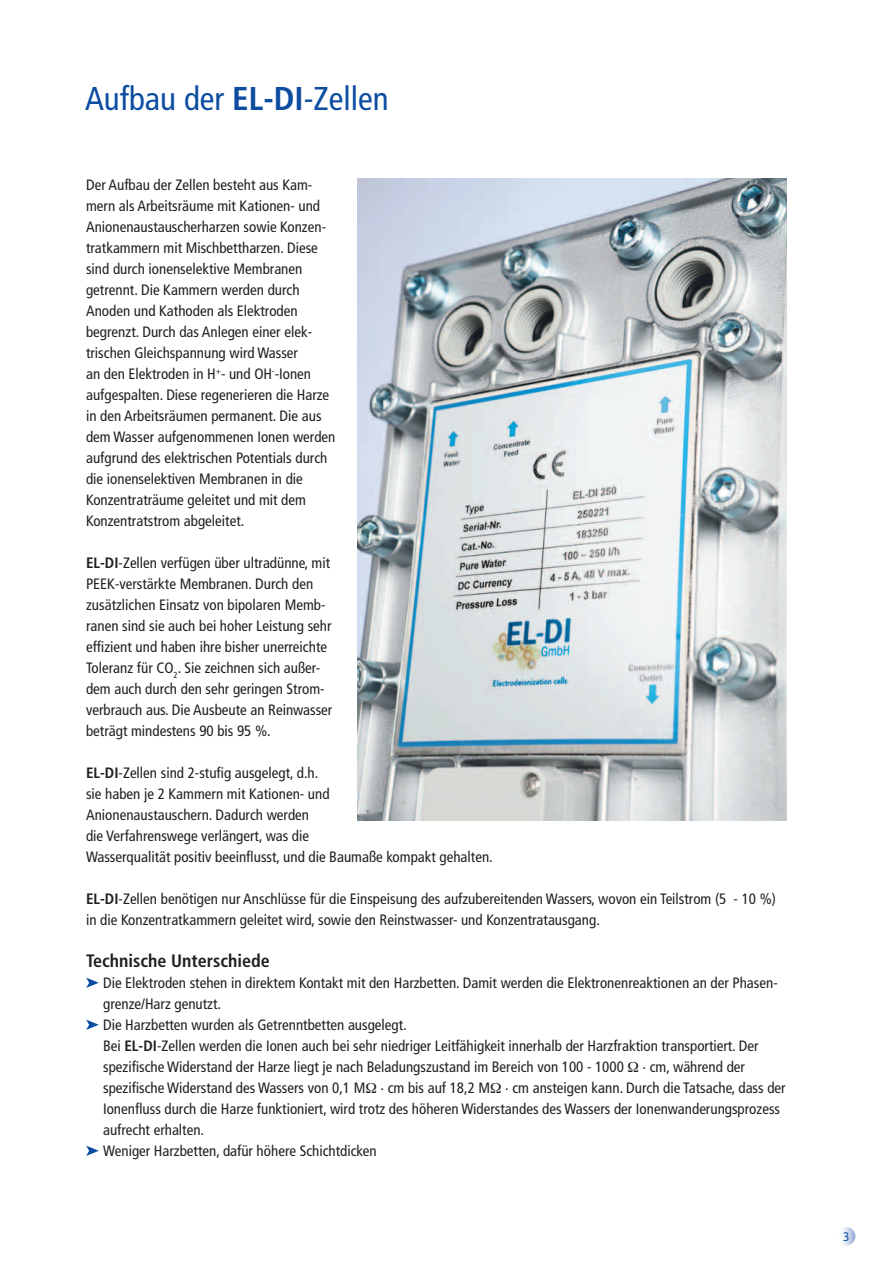
<style>
.page{position:relative;width:893px;height:1263px;background:#fff}
.page>*{position:absolute;margin:0;border:0;box-sizing:border-box;transform-origin:0 0}
.t1{font:condensed 33px "Frutiger";color:#0d4da1}
.t2{font:700 condensed 18px "Frutiger";color:#231f20}
.t3{font:condensed 15px/21px "Frutiger";color:#231f20}
.t4{font:13.5px "Officina Serif";color:#0d4da1}
.s1{font-weight:700}
</style>
<div class="page">
<svg style="left:837px;top:1227px;width:18px;height:18px"></svg>
<img style="left:357px;top:179px;width:430px;height:642px">
<svg style="left:86px;top:977px;width:13px;height:11px"></svg>
<svg style="left:86px;top:1019px;width:13px;height:11px"></svg>
<svg style="left:86px;top:1145px;width:13px;height:11px"></svg>
<h1 class="t1" style="left:85px;top:79px;width:305px">Aufbau der <span class="s1">EL-DI</span>-Zellen</h1>
<p class="t3" style="left:86px;top:174px;width:251px">Der Aufbau der Zellen besteht aus Kam&shy;mern als Arbeitsräume mit Kationen- und Anionenaustauscherharzen sowie Konzen&shy;tratkammern mit Mischbettharzen. Diese sind durch ionenselektive Membranen getrennt. Die Kammern werden durch Anoden und Kathoden als Elektroden begrenzt. Durch das Anlegen einer elek&shy;trischen Gleichspannung wird Wasser<br>an den Elektroden in H<sup>+</sup>- und OH<sup>-</sup>-Ionen aufgespalten. Diese regenerieren die Harze in den Arbeitsräumen permanent. Die aus dem Wasser aufgenommenen Ionen werden aufgrund des elektrischen Potentials durch die ionenselektiven Membranen in die Konzentraträume geleitet und mit dem Konzentratstrom abgeleitet.</p>
<p class="t3" style="left:86px;top:552px;width:248px"><span class="s1">EL-DI</span>-Zellen verfügen über ultradünne, mit PEEK-verstärkte Membranen. Durch den zusätzlichen Einsatz von bipolaren Memb&shy;ranen sind sie auch bei hoher Leistung sehr effizient und haben ihre bisher unerreichte Toleranz für CO<sub>2</sub>. Sie zeichnen sich außer&shy;dem auch durch den sehr geringen Strom&shy;verbrauch aus. Die Ausbeute an Reinwasser beträgt mindestens 90 bis 95 %.</p>
<p class="t3" style="left:86px;top:762px;width:408px"><span class="s1">EL-DI</span>-Zellen sind 2-stufig ausgelegt, d.h.<br>sie haben je 2 Kammern mit Kationen- und<br>Anionenaustauschern. Dadurch werden<br>die Verfahrenswege verlängert, was die<br>Wasserqualität positiv beeinflusst, und die Baumaße kompakt gehalten.</p>
<p class="t3" style="left:86px;top:888px;width:691px"><span class="s1">EL-DI</span>-Zellen benötigen nur Anschlüsse für die Einspeisung des aufzubereitenden Wassers, wovon ein Teilstrom (5 - 10 %) in die Konzentratkammern geleitet wird, sowie den Reinstwasser- und Konzentratausgang.</p>
<p class="t2" style="left:86px;top:950px;width:185px">Technische Unterschiede</p>
<p class="t3" style="left:103px;top:972px;width:684px">Die Elektroden stehen in direktem Kontakt mit den Harzbetten. Damit werden die Elektronenreaktionen an der Phasen&shy;grenze/Harz genutzt.<br>Die Harzbetten wurden als Getrenntbetten ausgelegt.<br>Bei <span class="s1">EL-DI</span>-Zellen werden die Ionen auch bei sehr niedriger Leitfähigkeit innerhalb der Harzfraktion transportiert. Der spezifische Widerstand der Harze liegt je nach Beladungszustand im Bereich von 100 - 1000 . cm, während der spezifische Widerstand des Wassers von 0,1 M . cm bis auf 18,2 M . cm ansteigen kann. Durch die Tatsache, dass der Ionenfluss durch die Harze funktioniert, wird trotz des höheren Widerstandes des Wassers der Ionenwanderungsprozess aufrecht erhalten.<br>Weniger Harzbetten, dafür höhere Schichtdicken</p>
<p class="t4" style="left:843px;top:1228px;width:8px">3</p>
</div>
